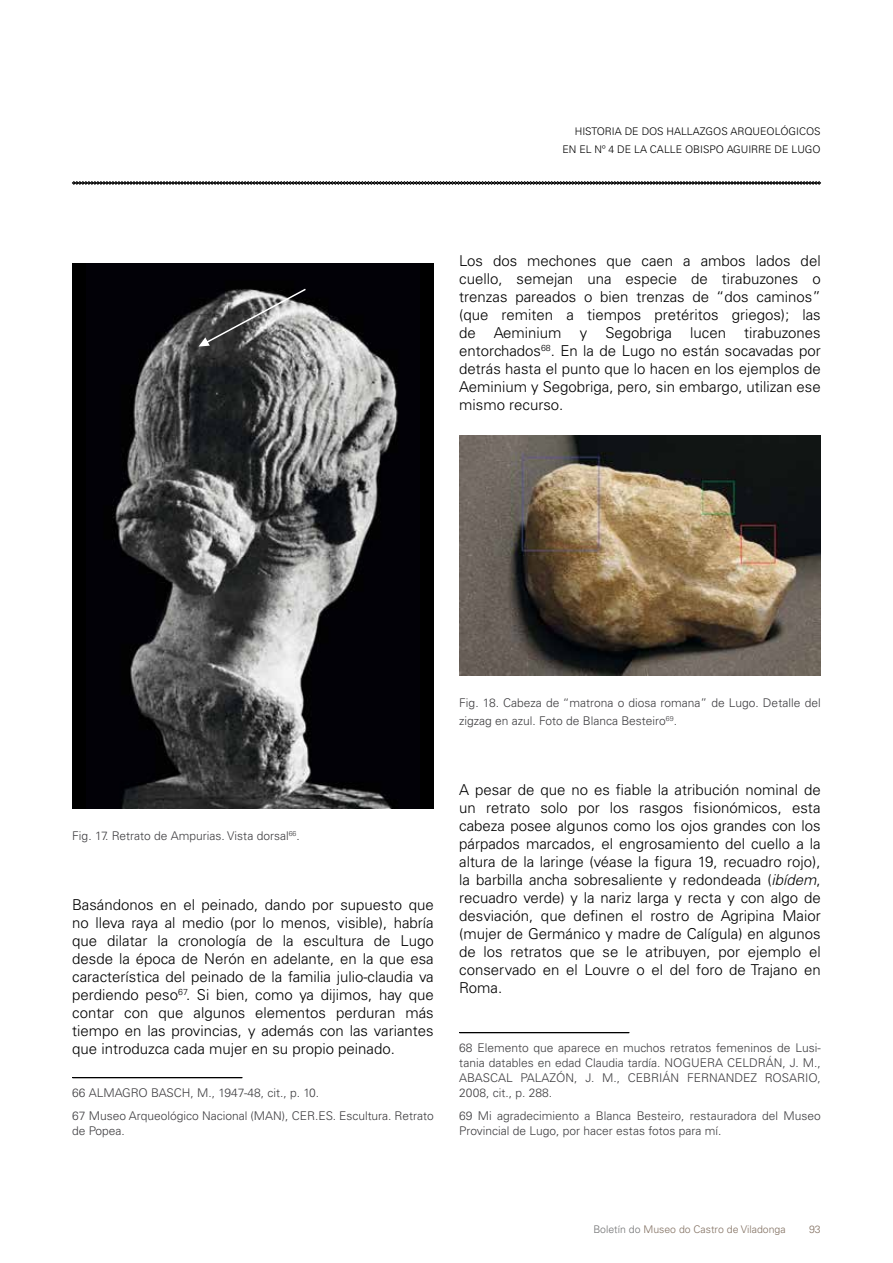
<style>
.page{position:relative;width:893px;height:1263px;background:#fff}
.page>*{position:absolute;margin:0;border:0;box-sizing:border-box;transform-origin:0 0}
.t1{font:300 15px/18px "Univers LT Std";color:#000;text-align:justify}
.t2{font:300 12px/15px "Univers LT Std";color:#3e3d40}
.t3{font:300 10.5px/18px "Univers LT Std";color:#000;text-align:right}
.t4{font:300 10.5px "Univers LT Std";color:#827061}
.s1{font-style:italic}
.s2{color:#707172}
</style>
<div class="page">
<svg style="left:72px;top:181px;width:749px;height:4px;background:#616161"></svg>
<div style="left:72px;top:263px;width:362px;height:546px;background:#020107"></div>
<img style="left:112px;top:304px;width:287px;height:505px">
<svg style="left:72px;top:1077px;width:171px;height:1px"></svg>
<img style="left:459px;top:435px;width:362px;height:241px">
<svg style="left:459px;top:1032px;width:170px;height:1px"></svg>
<svg style="left:199px;top:288px;width:108px;height:59px;background:#6e6e6e"></svg>
<p class="t3" style="left:562px;top:122px;width:260px">HISTORIA DE DOS HALLAZGOS ARQUEOLÓGICOS<br>EN EL Nº 4 DE LA CALLE OBISPO AGUIRRE DE LUGO</p>
<p class="t1" style="left:459px;top:252px;width:363px">Los dos mechones que caen a ambos lados del cuello, semejan una especie de tirabuzones o trenzas pareados o bien trenzas de “dos caminos” (que remiten a tiempos pretéritos griegos); las de Aeminium y Segobriga lucen tirabuzones entorchados<sup>68</sup>. En la de Lugo no están socavadas por detrás hasta el punto que lo hacen en los ejemplos de Aeminium y Segobriga, pero, sin embargo, utilizan ese mismo recurso.</p>
<p class="t2" style="left:72px;top:828px;width:229px">Fig. 17. Retrato de Ampurias. Vista dorsal<sup>66</sup>.</p>
<p class="t1" style="left:72px;top:896px;width:363px">Basándonos en el peinado, dando por supuesto que no lleva raya al medio (por lo menos, visible), habría que dilatar la cronología de la escultura de Lugo desde la época de Nerón en adelante, en la que esa característica del peinado de la familia julio-claudia va perdiendo peso<sup>67</sup>. Si bien, como ya dijimos, hay que contar con que algunos elementos perduran más tiempo en las provincias, y además con las variantes que introduzca cada mujer en su propio peinado.</p>
<p class="t2" style="left:72px;top:1081px;width:363px;line-height:23.5px">66 ALMAGRO BASCH, M., 1947-48, cit., p. 10.<br>67 Museo Arqueológico Nacional (MAN), CER.ES. Escultura. Retrato</p>
<p class="t2" style="left:72px;top:1124px;width:54px">de Popea.</p>
<p class="t2" style="left:459px;top:694px;width:363px;line-height:18px">Fig. 18. Cabeza de “matrona o diosa romana” de Lugo. Detalle del zigzag en azul. Foto de Blanca Besteiro<sup>69</sup>.</p>
<p class="t1" style="left:459px;top:781px;width:363px">A pesar de que no es fiable la atribución nominal de un retrato solo por los rasgos fisionómicos, esta cabeza posee algunos como los ojos grandes con los párpados marcados, el engrosamiento del cuello a la altura de la laringe (véase la figura 19, recuadro rojo), la barbilla ancha sobresaliente y redondeada (<span class="s1">ibídem</span>, recuadro verde) y la nariz larga y recta y con algo de desviación, que definen el rostro de Agripina Maior (mujer de Germánico y madre de Calígula) en algunos de los retratos que se le atribuyen, por ejemplo el conservado en el Louvre o el del foro de Trajano en Roma.</p>
<p class="t2" style="left:459px;top:1040px;width:363px;text-align:justify">68 Elemento que aparece en muchos retratos femeninos de Lusi&shy;tania datables en edad Claudia tardía. NOGUERA CELDRÁN, J. M., ABASCAL PALAZÓN, J. M., CEBRIÁN FERNANDEZ ROSARIO, 2008, cit., p. 288.</p>
<p class="t2" style="left:459px;top:1109px;width:363px">69 Mi agradecimiento a Blanca Besteiro, restauradora del Museo<br>Provincial de Lugo, por hacer estas fotos para mí.</p>
<p class="t4" style="left:593px;top:1223px;width:194px"><span class="s2">Boletín do</span> Museo do Castro de Viladonga</p>
<p class="t4" style="left:809px;top:1223px;width:13px">93</p>
</div>
